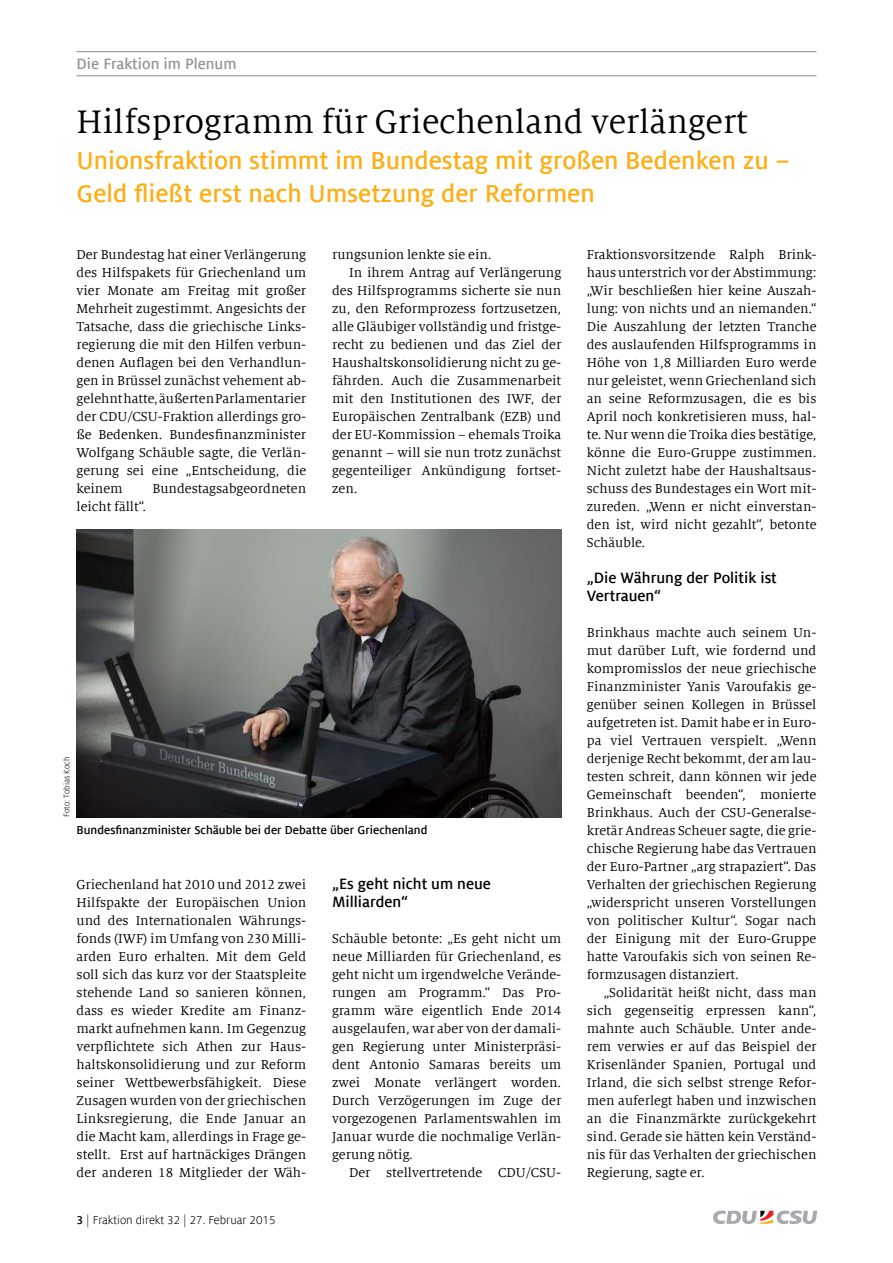
<style>
.page{position:relative;width:893px;height:1263px;background:#fff}
.page>*{position:absolute;margin:0;border:0;box-sizing:border-box;transform-origin:0 0}
.t1{font:36px "Milo Serif Offc";color:#000}
.t2{font:700 27px/33px "Milo Sans Offc";color:#fcaf17}
.t3{font:700 16.5px/18px "Milo Sans Offc";color:#000}
.t4{font:700 16.5px "Milo Sans Offc";color:#939598}
.t5{font:14.25px/18px "Milo Serif Offc";color:#000;text-align:justify}
.t6{font:700 12.75px "Milo Sans Offc";color:#000}
.t7{font:12.75px "Milo Sans Offc";color:#000}
.t8{font:9px "Milo Sans Offc";color:#000}
.s1{font-weight:700}
</style>
<div class="page">
<svg style="left:713px;top:1210px;width:104px;height:14px"></svg>
<hr style="left:77px;top:51px;width:739px;height:1px;background:#939598">
<hr style="left:77px;top:75px;width:739px;height:1px;background:#939598">
<img style="left:77px;top:529px;width:484px;height:288px">
<p class="t4" style="left:77px;top:53px;width:161px">Die Fraktion im Plenum</p>
<h1 class="t1" style="left:77px;top:100px;width:673px">Hilfsprogramm für Griechenland verlängert</h1>
<h2 class="t2" style="left:77px;top:144px;width:715px">Unionsfraktion stimmt im Bundestag mit großen Bedenken zu –<br>Geld fließt erst nach Umsetzung der Reformen</h2>
<p class="t5" style="left:77px;top:246px;width:231px">Der Bundestag hat einer Verlängerung des Hilfspakets für Griechenland um vier Monate am Freitag mit großer Mehrheit zugestimmt. Angesichts der Tatsache, dass die griechische Links&shy;regierung die mit den Hilfen verbun&shy;denen Auflagen bei den Verhandlun&shy;gen in Brüssel zunächst vehement ab&shy;gelehnt hatte, äußerten Parlamentarier der CDU/CSU-Fraktion allerdings gro&shy;ße Bedenken. Bundesfinanzminister Wolfgang Schäuble sagte, die Verlän&shy;gerung sei eine „Entscheidung, die keinem</p>
<p class="t5" style="left:153px;top:480px;width:155px">Bundestagsabgeordneten</p>
<p class="t5" style="left:77px;top:498px;width:71px">leicht fällt“.</p>
<p class="t5" style="left:332px;top:246px;width:161px">rungsunion lenkte sie ein.</p>
<p class="t5" style="left:349px;top:264px;width:214px">In ihrem Antrag auf Verlängerung</p>
<p class="t5" style="left:332px;top:282px;width:231px">des Hilfsprogramms sicherte sie nun</p>
<p class="t5" style="left:332px;top:300px;width:231px">zu, den Reformprozess fortzusetzen,</p>
<p class="t5" style="left:332px;top:318px;width:231px">alle Gläubiger vollständig und fristge-</p>
<p class="t5" style="left:332px;top:336px;width:231px">recht zu bedienen und das Ziel der</p>
<p class="t5" style="left:332px;top:354px;width:231px">Haushaltskonsolidierung nicht zu ge-</p>
<p class="t5" style="left:332px;top:372px;width:231px">fährden. Auch die Zusammenarbeit</p>
<p class="t5" style="left:332px;top:390px;width:231px">mit den Institutionen des IWF, der</p>
<p class="t5" style="left:332px;top:408px;width:231px">Europäischen Zentralbank (EZB) und</p>
<p class="t5" style="left:332px;top:426px;width:231px">der EU-Kommission – ehemals Troika</p>
<p class="t5" style="left:332px;top:444px;width:231px">genannt – will sie nun trotz zunächst</p>
<p class="t5" style="left:332px;top:462px;width:231px">gegenteiliger Ankündigung fortset-</p>
<p class="t5" style="left:332px;top:480px;width:27px">zen.</p>
<p class="t8" style="left:61px;top:817px;width:63px;rotate:-90deg">Foto: Tobias Koch</p>
<p class="t6" style="left:77px;top:822px;width:352px">Bundesfinanzminister Schäuble bei der Debatte über Griechenland</p>
<p class="t5" style="left:77px;top:876px;width:231px">Griechenland hat 2010 und 2012 zwei Hilfspakte der Europäischen Union und des Internationalen Währungs&shy;fonds (IWF) im Umfang von 230 Milli&shy;arden Euro erhalten. Mit dem Geld soll sich das kurz vor der Staatspleite stehende Land so sanieren können, dass es wieder Kredite am Finanz&shy;markt aufnehmen kann. Im Gegenzug verpflichtete sich Athen zur Haus&shy;haltskonsolidierung und zur Reform seiner Wettbewerbsfähigkeit. Diese Zusagen wurden von der griechischen Linksregierung, die Ende Januar an die Macht kam, allerdings in Frage ge&shy;stellt. Erst auf hartnäckiges Drängen der anderen 18 Mitglieder der Wäh-</p>
<p class="t7" style="left:77px;top:1212px;width:201px"><span class="s1">3</span> | Fraktion direkt 32 | 27. Februar 2015</p>
<p class="t3" style="left:332px;top:875px;width:160px">„Es geht nicht um neue<br>Milliarden“</p>
<p class="t5" style="left:332px;top:930px;width:231px">Schäuble betonte: „Es geht nicht um neue Milliarden für Griechenland, es geht nicht um irgendwelche Verände&shy;rungen am Programm.“ Das Pro&shy;gramm wäre eigentlich Ende 2014 ausgelaufen, war aber von der damali&shy;gen Regierung unter Ministerpräsi&shy;dent Antonio Samaras bereits um zwei Monate verlängert worden.<br>Durch Verzögerungen im Zuge der vorgezogenen Parlamentswahlen im Januar wurde die nochmalige Verlän&shy;gerung nötig.</p>
<p class="t5" style="left:349px;top:1164px;width:214px">Der stellvertretende CDU/CSU-</p>
<p class="t5" style="left:587px;top:246px;width:231px">Fraktionsvorsitzende Ralph Brink&shy;haus unterstrich vor der Abstimmung: „Wir beschließen hier keine Auszah&shy;lung: von nichts und an niemanden.“ Die Auszahlung der letzten Tranche des auslaufenden Hilfsprogramms in Höhe von 1,8 Milliarden Euro werde nur geleistet, wenn Griechenland sich an seine Reformzusagen, die es bis April noch konkretisieren muss, hal&shy;te. Nur wenn die Troika dies bestätige, könne die Euro-Gruppe zustimmen.<br>Nicht zuletzt habe der Haushaltsaus&shy;schuss des Bundestages ein Wort mit&shy;zureden. „Wenn er nicht einverstan&shy;den ist, wird nicht gezahlt“, betonte Schäuble.</p>
<p class="t3" style="left:587px;top:569px;width:192px">„Die Währung der Politik ist<br>Vertrauen“</p>
<p class="t5" style="left:587px;top:624px;width:231px">Brinkhaus machte auch seinem Un&shy;mut darüber Luft, wie fordernd und kompromisslos der neue griechische Finanzminister Yanis Varoufakis ge&shy;genüber seinen Kollegen in Brüssel aufgetreten ist. Damit habe er in Euro&shy;pa viel Vertrauen verspielt. „Wenn derjenige Recht bekommt, der am lau&shy;testen schreit, dann können wir jede Gemeinschaft beenden“, monierte Brinkhaus. Auch der CSU-Generalse&shy;kretär Andreas Scheuer sagte, die grie&shy;chische Regierung habe das Vertrauen der Euro-Partner „arg strapaziert“. Das Verhalten der griechischen Regierung „widerspricht unseren Vorstellungen von politischer Kultur“. Sogar nach der Einigung mit der Euro-Gruppe hatte Varoufakis sich von seinen Re&shy;formzusagen distanziert.</p>
<p class="t5" style="left:587px;top:983px;width:231px;text-indent:17px">„Solidarität heißt nicht, dass man sich gegenseitig erpressen kann“, mahnte auch Schäuble. Unter ande&shy;rem verwies er auf das Beispiel der Krisenländer Spanien, Portugal und Irland, die sich selbst strenge Refor&shy;men auferlegt haben und inzwischen an die Finanzmärkte zurückgekehrt sind. Gerade sie hätten kein Verständ&shy;nis für das Verhalten der griechischen Regierung, sagte er.</p>
</div>
